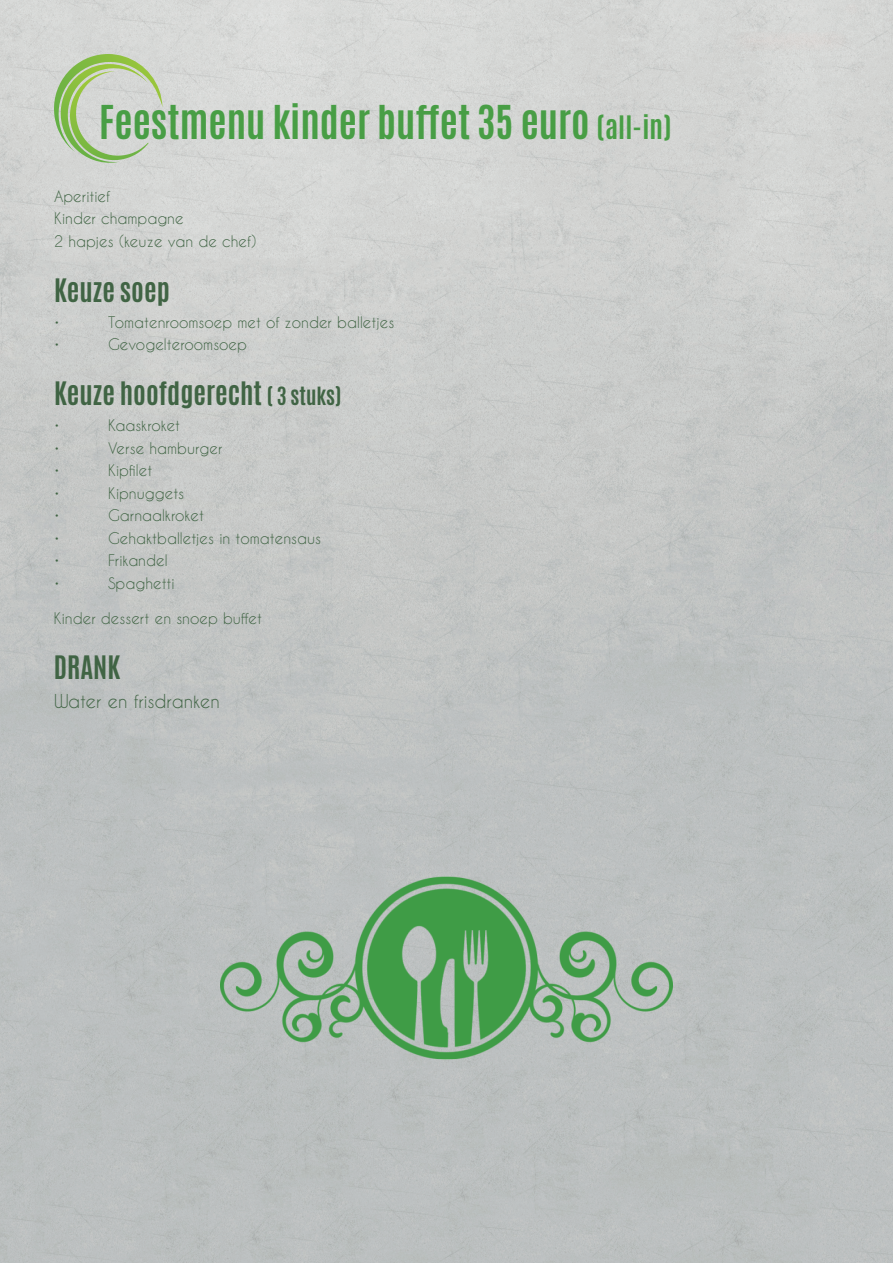
<style>
.page{position:relative;width:893px;height:1263px;background:#fff}
.page>*{position:absolute;margin:0;border:0;box-sizing:border-box;transform-origin:0 0}
.t1{font:700 39px "Antonio";color:#489e45}
.t2{font:700 27px "Antonio";color:#406444}
.t3{font:18px "Caviar Dreams";color:#406444}
.t4{font:15px/22.5px "Caviar Dreams";color:#406444}
.s1{font-size:27px}
.s2{font-size:21px}
</style>
<div class="page">
<img style="left:0;top:0;width:893px;height:1263px">
<svg style="left:47px;top:54px;width:115px;height:112px;background:#c2d0b4"></svg>
<img style="left:220px;top:872px;width:453px;height:193px">
<h1 class="t1" style="left:99px;top:93px;width:574px">Feestmenu kinder buffet 35 euro <span class="s1">(all-in)</span></h1>
<p class="t4" style="left:54px;top:185px;width:204px">Aperitief<br>Kinder champagne<br>2 hapjes (keuze van de chef)</p>
<h2 class="t2" style="left:54px;top:270px;width:117px">Keuze soep</h2>
<p class="t4" style="left:54px;top:310px;width:7px">•</p>
<p class="t4" style="left:108px;top:310px;width:288px">Tomatenroomsoep met of zonder balletjes</p>
<p class="t4" style="left:54px;top:333px;width:7px">•</p>
<p class="t4" style="left:108px;top:333px;width:140px">Gevogelteroomsoep</p>
<h2 class="t2" style="left:54px;top:373px;width:289px">Keuze hoofdgerecht <span class="s2">( 3 stuks)</span></h2>
<p class="t4" style="left:54px;top:414px;width:7px">•</p>
<p class="t4" style="left:108px;top:414px;width:74px">Kaaskroket</p>
<p class="t4" style="left:54px;top:436px;width:7px">•</p>
<p class="t4" style="left:108px;top:436px;width:116px">Verse hamburger</p>
<p class="t4" style="left:54px;top:459px;width:7px">•</p>
<p class="t4" style="left:108px;top:459px;width:46px">Kipfilet</p>
<p class="t4" style="left:54px;top:481px;width:7px">•</p>
<p class="t4" style="left:108px;top:481px;width:78px">Kipnuggets</p>
<p class="t4" style="left:54px;top:504px;width:7px">•</p>
<p class="t4" style="left:108px;top:504px;width:97px">Garnaalkroket</p>
<p class="t4" style="left:54px;top:526px;width:7px">•</p>
<p class="t4" style="left:108px;top:526px;width:214px">Gehaktballetjes in tomatensaus</p>
<p class="t4" style="left:54px;top:549px;width:7px">•</p>
<p class="t4" style="left:108px;top:549px;width:61px">Frikandel</p>
<p class="t4" style="left:54px;top:571px;width:7px">•</p>
<p class="t4" style="left:108px;top:571px;width:68px">Spaghetti</p>
<p class="t4" style="left:54px;top:607px;width:210px">Kinder dessert en snoep buffet</p>
<h2 class="t2" style="left:54px;top:647px;width:68px">DRANK</h2>
<p class="t3" style="left:54px;top:690px;width:167px">Water en frisdranken</p>
</div>
